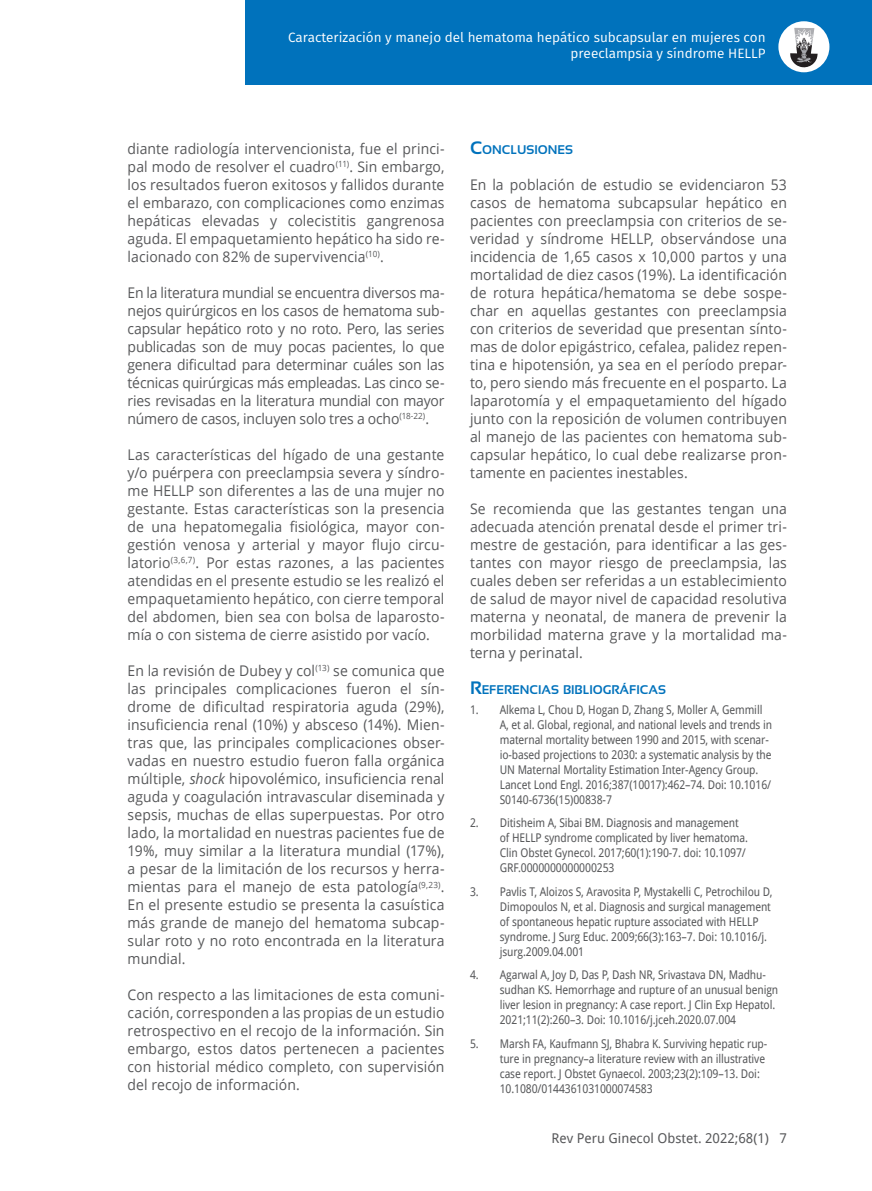
<style>
.page{position:relative;width:872px;height:1191px;background:#fff}
.page>*{position:absolute;margin:0;border:0;box-sizing:border-box;transform-origin:0 0}
.t1{font:14.7px/18px "Open Sans";letter-spacing:.005em;color:#57585a;text-align:justify;scale:.95 1}
.t2{font:13.5px/16.2px "Fira Sans";color:#fff;text-align:right}
.t3{font:13.5px "Droid Sans";color:#57585a}
.t4{font:700 12.6px "Sansation";color:#0072bc}
.t5{font:12px/15px "Droid Sans";letter-spacing:-.01em;color:#57585a;scale:.9 1}
.s1{font-style:italic}
.s2{font-size:18px}
</style>
<div class="page">
<div style="left:246px;top:0;width:626px;height:85px;background:#0072bc"></div>
<div style="left:778px;top:21px;width:51px;height:51px;background:#fff;border-radius:50%"></div>
<svg style="left:790px;top:28px;width:28px;height:40px"></svg>
<p class="t2" style="left:288px;top:29px;width:479px">Caracterización y manejo del hematoma hepático subcapsular en mujeres con preeclampsia y síndrome HELLP</p>
<p class="t1" style="left:128px;top:139px;width:335px">diante radiología intervencionista, fue el princi&shy;pal modo de resolver el cuadro<sup>(11)</sup>. Sin embargo, los resultados fueron exitosos y fallidos durante el embarazo, con complicaciones como enzimas hepáticas elevadas y colecistitis gangrenosa aguda. El empaquetamiento hepático ha sido re&shy;lacionado con 82% de supervivencia<sup>(10)</sup>.</p>
<p class="t1" style="left:128px;top:283px;width:335px">En la literatura mundial se encuentra diversos ma&shy;nejos quirúrgicos en los casos de hematoma sub&shy;capsular hepático roto y no roto. Pero, las series publicadas son de muy pocas pacientes, lo que genera dificultad para determinar cuáles son las técnicas quirúrgicas más empleadas. Las cinco se&shy;ries revisadas en la literatura mundial con mayor número de casos, incluyen solo tres a ocho<sup>(18-22)</sup>.</p>
<p class="t1" style="left:128px;top:445px;width:335px">Las características del hígado de una gestante y/o puérpera con preeclampsia severa y síndro&shy;me HELLP son diferentes a las de una mujer no gestante. Estas características son la presencia de una hepatomegalia fisiológica, mayor con&shy;gestión venosa y arterial y mayor flujo circu&shy;latorio<sup>(3,6,7)</sup>. Por estas razones, a las pacientes atendidas en el presente estudio se les realizó el empaquetamiento hepático, con cierre temporal del abdomen, bien sea con bolsa de laparosto&shy;mía o con sistema de cierre asistido por vacío.</p>
<p class="t1" style="left:128px;top:661px;width:335px">En la revisión de Dubey y col<sup>(13)</sup> se comunica que las principales complicaciones fueron el sín&shy;drome de dificultad respiratoria aguda (29%), insuficiencia renal (10%) y absceso (14%). Mien&shy;tras que, las principales complicaciones obser&shy;vadas en nuestro estudio fueron falla orgánica múltiple, <span class="s1">shock</span> hipovolémico, insuficiencia renal aguda y coagulación intravascular diseminada y sepsis, muchas de ellas superpuestas. Por otro lado, la mortalidad en nuestras pacientes fue de 19%, muy similar a la literatura mundial (17%), a pesar de la limitación de los recursos y herra&shy;mientas para el manejo de esta patología<sup>(9,23)</sup>.<br>En el presente estudio se presenta la casuística más grande de manejo del hematoma subcap&shy;sular roto y no roto encontrada en la literatura mundial.</p>
<p class="t1" style="left:128px;top:985px;width:335px">Con respecto a las limitaciones de esta comuni&shy;cación, corresponden a las propias de un estudio retrospectivo en el recojo de la información. Sin embargo, estos datos pertenecen a pacientes con historial médico completo, con supervisión del recojo de información.</p>
<p class="t4" style="left:470px;top:143px;width:105px"><span class="s2">C</span>ONCLUSIONES</p>
<p class="t1" style="left:470px;top:175px;width:335px">En la población de estudio se evidenciaron 53 casos de hematoma subcapsular hepático en pacientes con preeclampsia con criterios de se&shy;veridad y síndrome HELLP, observándose una incidencia de 1,65 casos x 10,000 partos y una mortalidad de diez casos (19%). La identificación de rotura hepática/hematoma se debe sospe&shy;char en aquellas gestantes con preeclampsia con criterios de severidad que presentan sínto&shy;mas de dolor epigástrico, cefalea, palidez repen&shy;tina e hipotensión, ya sea en el período prepar&shy;to, pero siendo más frecuente en el posparto. La laparotomía y el empaquetamiento del hígado junto con la reposición de volumen contribuyen al manejo de las pacientes con hematoma sub&shy;capsular hepático, lo cual debe realizarse pron&shy;tamente en pacientes inestables.</p>
<p class="t1" style="left:470px;top:499px;width:335px">Se recomienda que las gestantes tengan una adecuada atención prenatal desde el primer tri&shy;mestre de gestación, para identificar a las ges&shy;tantes con mayor riesgo de preeclampsia, las cuales deben ser referidas a un establecimiento de salud de mayor nivel de capacidad resolutiva materna y neonatal, de manera de prevenir la morbilidad materna grave y la mortalidad ma&shy;terna y perinatal.</p>
<p class="t4" style="left:470px;top:683px;width:197px"><span class="s2">R</span>EFERENCIAS BIBLIOGRÁFICAS</p>
<p class="t5" style="left:500px;top:701px;width:304px;text-indent:-30px">1. Alkema L, Chou D, Hogan D, Zhang S, Moller A, Gemmill A, et al. Global, regional, and national levels and trends in maternal mortality between 1990 and 2015, with scenar&shy;io-based projections to 2030: a systematic analysis by the UN Maternal Mortality Estimation Inter-Agency Group.<br>Lancet Lond Engl. 2016;387(10017):462–74. Doi: 10.1016/ S0140-6736(15)00838-7</p>
<p class="t5" style="left:500px;top:815px;width:277px;text-indent:-30px">2. Ditisheim A, Sibai BM. Diagnosis and management of HELLP syndrome complicated by liver hematoma.<br>Clin Obstet Gynecol. 2017;60(1):190-7. doi: 10.1097/ GRF.0000000000000253</p>
<p class="t5" style="left:500px;top:883px;width:304px;text-indent:-30px">3. Pavlis T, Aloizos S, Aravosita P, Mystakelli C, Petrochilou D, Dimopoulos N, et al. Diagnosis and surgical management of spontaneous hepatic rupture associated with HELLP syndrome. J Surg Educ. 2009;66(3):163–7. Doi: 10.1016/j. jsurg.2009.04.001</p>
<p class="t5" style="left:500px;top:967px;width:311px;text-indent:-30px">4. Agarwal A, Joy D, Das P, Dash NR, Srivastava DN, Madhu&shy;sudhan KS. Hemorrhage and rupture of an unusual benign liver lesion in pregnancy: A case report. J Clin Exp Hepatol.<br>2021;11(2):260–3. Doi: 10.1016/j.jceh.2020.07.004</p>
<p class="t5" style="left:500px;top:1035px;width:299px;text-indent:-30px">5. Marsh FA, Kaufmann SJ, Bhabra K. Surviving hepatic rup&shy;ture in pregnancy–a literature review with an illustrative case report. J Obstet Gynaecol. 2003;23(2):109–13. Doi:<br>10.1080/0144361031000074583</p>
<p class="t3" style="left:551px;top:1128px;width:237px">Rev Peru Ginecol Obstet. 2022;68(1) 7</p>
</div>
